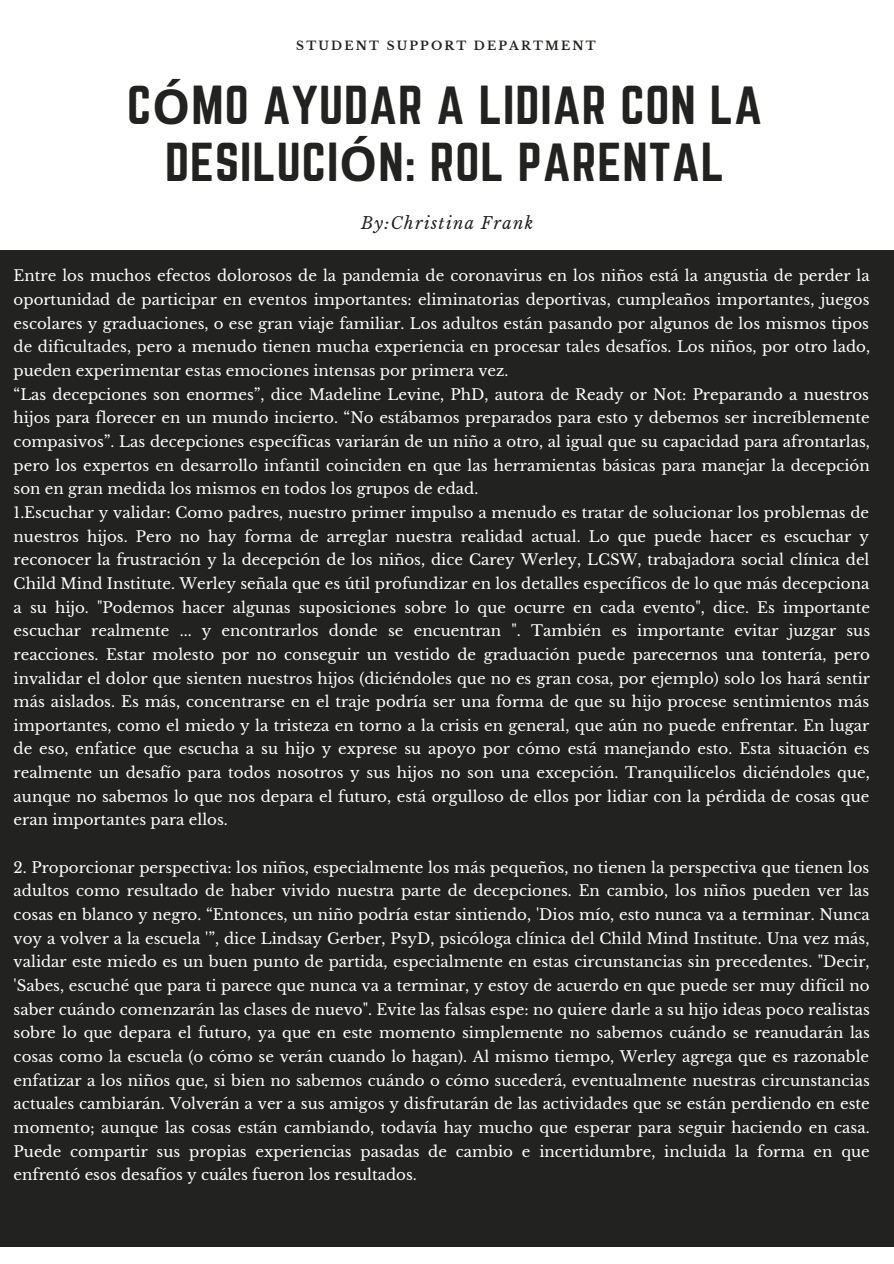
<style>
.page{position:relative;width:894px;height:1264px;background:#fff}
.page>*{position:absolute;margin:0;border:0;box-sizing:border-box;transform-origin:0 0}
.t1{font:48px/57.4px "Norwester";letter-spacing:.02em;color:#222320;text-align:center}
.t2{font:italic 16.5px "Libre Baskerville";letter-spacing:.08em;color:#222320}
.t3{font:15px/23.7px "Libre Baskerville";color:#fff;text-align:justify}
.t4{font:700 12px "Libre Baskerville";letter-spacing:.18em;color:#222320}
.s1{font-family:"Noto Sans";font-weight:700}
</style>
<div class="page">
<div style="left:0;top:250px;width:893px;height:996px;background:#222320"></div>
<p class="t4" style="left:296px;top:38px;width:301px">STUDENT SUPPORT DEPARTMENT</p>
<p class="t1" style="left:127px;top:78px;width:636px">C<span class="s1">Ó</span>MO AYUDAR A LIDIAR CON LA<br>DESILUCI<span class="s1">Ó</span>N: ROL PARENTAL</p>
<p class="t2" style="left:361px;top:213px;width:173px">By:Christina Frank</p>
<p class="t3" style="left:14px;top:264px;width:857px">Entre los muchos efectos dolorosos de la pandemia de coronavirus en los niños está la angustia de perder la oportunidad de participar en eventos importantes: eliminatorias deportivas, cumpleaños importantes, juegos escolares y graduaciones, o ese gran viaje familiar. Los adultos están pasando por algunos de los mismos tipos de dificultades, pero a menudo tienen mucha experiencia en procesar tales desafíos. Los niños, por otro lado, pueden experimentar estas emociones intensas por primera vez.</p>
<p class="t3" style="left:14px;top:382px;width:857px">“Las decepciones son enormes”, dice Madeline Levine, PhD, autora de Ready or Not: Preparando a nuestros hijos para florecer en un mundo incierto. “No estábamos preparados para esto y debemos ser increíblemente compasivos”. Las decepciones específicas variarán de un niño a otro, al igual que su capacidad para afrontarlas, pero los expertos en desarrollo infantil coinciden en que las herramientas básicas para manejar la decepción son en gran medida los mismos en todos los grupos de edad.</p>
<p class="t3" style="left:14px;top:501px;width:857px">1.Escuchar y validar: Como padres, nuestro primer impulso a menudo es tratar de solucionar los problemas de nuestros hijos. Pero no hay forma de arreglar nuestra realidad actual. Lo que puede hacer es escuchar y reconocer la frustración y la decepción de los niños, dice Carey Werley, LCSW, trabajadora social clínica del Child Mind Institute. Werley señala que es útil profundizar en los detalles específicos de lo que más decepciona a su hijo. "Podemos hacer algunas suposiciones sobre lo que ocurre en cada evento", dice. Es importante escuchar realmente ... y encontrarlos donde se encuentran ". También es importante evitar juzgar sus reacciones. Estar molesto por no conseguir un vestido de graduación puede parecernos una tontería, pero invalidar el dolor que sienten nuestros hijos (diciéndoles que no es gran cosa, por ejemplo) solo los hará sentir más aislados. Es más, concentrarse en el traje podría ser una forma de que su hijo procese sentimientos más importantes, como el miedo y la tristeza en torno a la crisis en general, que aún no puede enfrentar. En lugar de eso, enfatice que escucha a su hijo y exprese su apoyo por cómo está manejando esto. Esta situación es realmente un desafío para todos nosotros y sus hijos no son una excepción. Tranquilícelos diciéndoles que, aunque no sabemos lo que nos depara el futuro, está orgulloso de ellos por lidiar con la pérdida de cosas que eran importantes para ellos.</p>
<p class="t3" style="left:14px;top:855px;width:857px">2. Proporcionar perspectiva: los niños, especialmente los más pequeños, no tienen la perspectiva que tienen los adultos como resultado de haber vivido nuestra parte de decepciones. En cambio, los niños pueden ver las cosas en blanco y negro. “Entonces, un niño podría estar sintiendo, 'Dios mío, esto nunca va a terminar. Nunca voy a volver a la escuela '”, dice Lindsay Gerber, PsyD, psicóloga clínica del Child Mind Institute. Una vez más, validar este miedo es un buen punto de partida, especialmente en estas circunstancias sin precedentes. "Decir, 'Sabes, escuché que para ti parece que nunca va a terminar, y estoy de acuerdo en que puede ser muy difícil no saber cuándo comenzarán las clases de nuevo". Evite las falsas espe: no quiere darle a su hijo ideas poco realistas sobre lo que depara el futuro, ya que en este momento simplemente no sabemos cuándo se reanudarán las cosas como la escuela (o cómo se verán cuando lo hagan). Al mismo tiempo, Werley agrega que es razonable enfatizar a los niños que, si bien no sabemos cuándo o cómo sucederá, eventualmente nuestras circunstancias actuales cambiarán. Volverán a ver a sus amigos y disfrutarán de las actividades que se están perdiendo en este momento; aunque las cosas están cambiando, todavía hay mucho que esperar para seguir haciendo en casa.<br>Puede compartir sus propias experiencias pasadas de cambio e incertidumbre, incluida la forma en que enfrentó esos desafíos y cuáles fueron los resultados.</p>
</div>
